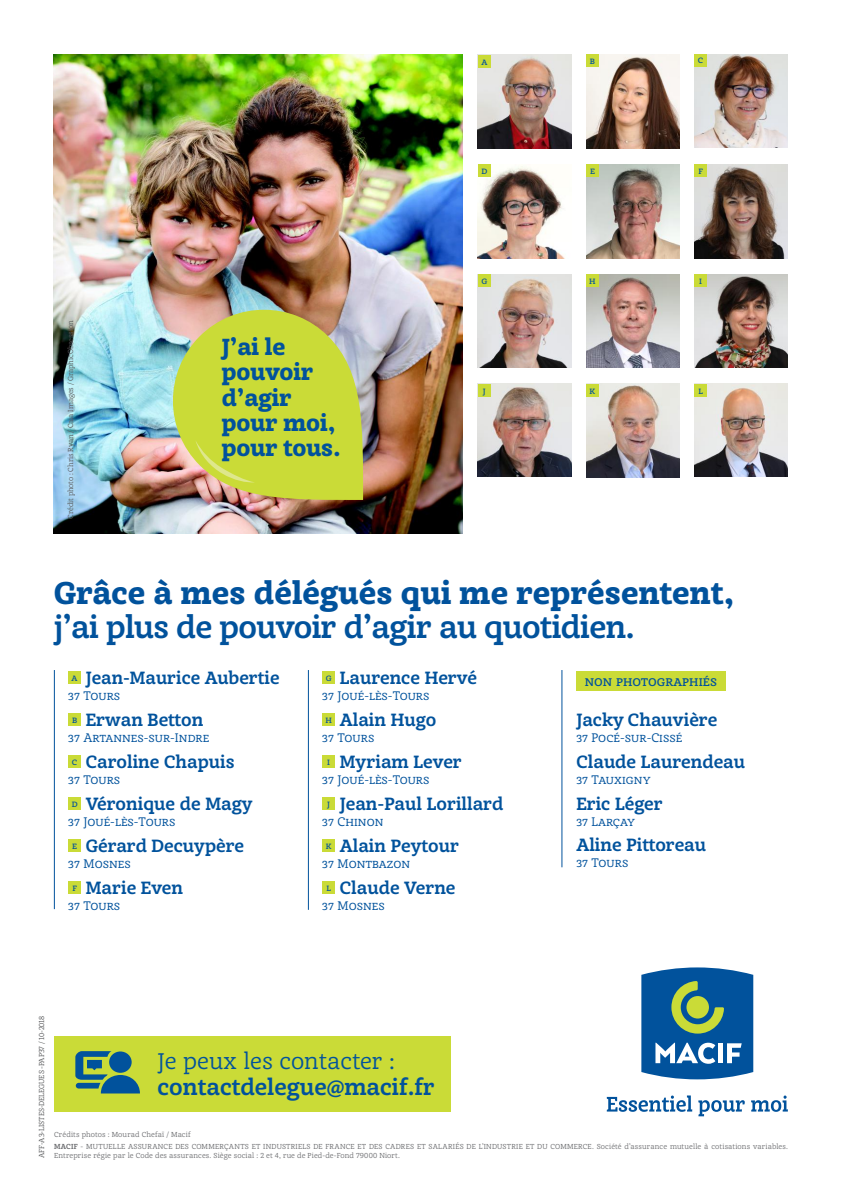
<style>
.page{position:relative;width:842px;height:1191px;background:#fff}
.page>*{position:absolute;margin:0;border:0;box-sizing:border-box;transform-origin:0 0}
.t1{font:900 30px/34px "Achille IIFY";letter-spacing:.01em;color:#01529c}
.t2{font:900 22.2px/25.3px "Achille IIFY";color:#01529c}
.t3{font:700 21.9px "Achille IIFY";color:#01529c}
.t4{font:21.9px "Achille IIFY";color:#01529c}
.Nom1{font:700 17px "Achille IIFY";color:#01529c}
.ABC{font:500 13px "Achille IIFY";color:#01529c}
.Lieu1{font:12px "Achille IIFY";color:#01529c}
.ABC-2{font:500 9px "Achille IIFY";color:#01529c}
.ML{font:7px/8.4px "Achille IIFY";letter-spacing:.025em;color:#6d6e71}
.ML-2{font:7px "Achille IIFY";letter-spacing:-.01em;color:#57585a}
.s1{font-weight:700}
</style>
<div class="page">
<svg style="left:641px;top:967px;width:112px;height:112px;background:#34759c"></svg>
<svg style="left:607px;top:1095px;width:85px;height:16px"></svg>
<svg style="left:698px;top:1100px;width:47px;height:16px"></svg>
<svg style="left:751px;top:1095px;width:37px;height:16px"></svg>
<div style="left:54px;top:1036px;width:397px;height:75px;background:#cadb37"></div>
<svg style="left:75px;top:1051px;width:65px;height:42px"></svg>
<img style="left:54px;top:54px;width:409px;height:479px">
<div style="left:68px;top:671px;width:13px;height:13px;background:#cadb37"></div>
<div style="left:68px;top:713px;width:13px;height:13px;background:#cadb37"></div>
<div style="left:68px;top:755px;width:13px;height:13px;background:#cadb37"></div>
<div style="left:68px;top:797px;width:13px;height:13px;background:#cadb37"></div>
<div style="left:68px;top:839px;width:13px;height:12px;background:#cadb37"></div>
<div style="left:68px;top:881px;width:13px;height:12px;background:#cadb37"></div>
<div style="left:322px;top:671px;width:13px;height:13px;background:#cadb37"></div>
<div style="left:322px;top:713px;width:13px;height:13px;background:#cadb37"></div>
<div style="left:322px;top:755px;width:13px;height:13px;background:#cadb37"></div>
<div style="left:322px;top:797px;width:13px;height:13px;background:#cadb37"></div>
<div style="left:322px;top:839px;width:13px;height:12px;background:#cadb37"></div>
<div style="left:322px;top:881px;width:13px;height:12px;background:#cadb37"></div>
<div style="left:576px;top:671px;width:149px;height:20px;background:#cadb37"></div>
<hr style="left:308px;top:670px;width:1px;height:239px;background:#01529c">
<hr style="left:54px;top:670px;width:1px;height:239px;background:#01529c">
<hr style="left:562px;top:670px;width:1px;height:197px;background:#01529c">
<img style="left:164px;top:301px;width:200px;height:200px">
<img style="left:694px;top:55px;width:94px;height:93px">
<img style="left:478px;top:274px;width:93px;height:94px">
<img style="left:586px;top:384px;width:94px;height:93px">
<img style="left:478px;top:166px;width:87px;height:92px">
<img style="left:586px;top:274px;width:94px;height:94px">
<img style="left:694px;top:384px;width:94px;height:93px">
<img style="left:478px;top:55px;width:93px;height:93px">
<img style="left:586px;top:164px;width:94px;height:94px">
<img style="left:694px;top:274px;width:94px;height:94px">
<img style="left:586px;top:55px;width:94px;height:93px">
<img style="left:694px;top:164px;width:94px;height:94px">
<img style="left:478px;top:384px;width:93px;height:93px">
<div style="left:478px;top:55px;width:13px;height:13px;background:#cadb37"></div>
<div style="left:586px;top:164px;width:13px;height:13px;background:#cadb37"></div>
<div style="left:586px;top:55px;width:13px;height:12px;background:#cadb37"></div>
<div style="left:694px;top:164px;width:13px;height:13px;background:#cadb37"></div>
<div style="left:694px;top:54px;width:13px;height:13px;background:#cadb37"></div>
<div style="left:478px;top:274px;width:13px;height:13px;background:#cadb37"></div>
<div style="left:478px;top:164px;width:13px;height:13px;background:#cadb37"></div>
<div style="left:586px;top:274px;width:13px;height:13px;background:#cadb37"></div>
<div style="left:694px;top:274px;width:13px;height:13px;background:#cadb37"></div>
<div style="left:478px;top:384px;width:13px;height:13px;background:#cadb37"></div>
<div style="left:586px;top:384px;width:13px;height:13px;background:#cadb37"></div>
<div style="left:694px;top:384px;width:13px;height:13px;background:#cadb37"></div>
<p class="ML-2" style="left:66px;top:519px;width:200px;rotate:-90deg">Crédit photo : Chris Ryan / Caia Images / GraphicObsession</p>
<p class="t2" style="left:222px;top:334px;width:121px">J’ai le pouvoir d’agir pour moi, pour tous.</p>
<p class="ABC-2" style="left:481px;top:55px;width:8px">A</p>
<p class="ABC-2" style="left:590px;top:55px;width:7px">B</p>
<p class="ABC-2" style="left:698px;top:54px;width:7px">C</p>
<p class="ABC-2" style="left:481px;top:165px;width:8px">D</p>
<p class="ABC-2" style="left:590px;top:165px;width:6px">E</p>
<p class="ABC-2" style="left:698px;top:165px;width:6px">F</p>
<p class="ABC-2" style="left:481px;top:274px;width:8px">G</p>
<p class="ABC-2" style="left:589px;top:274px;width:8px">H</p>
<p class="ABC-2" style="left:699px;top:274px;width:4px">I</p>
<p class="ABC-2" style="left:483px;top:384px;width:4px">J</p>
<p class="ABC-2" style="left:590px;top:384px;width:7px">K</p>
<p class="ABC-2" style="left:698px;top:384px;width:6px">L</p>
<p class="t1" style="left:54px;top:576px;width:682px">Grâce à mes délégués qui me représentent, <span class="s1">j’ai plus de pouvoir d’agir au quotidien.</span></p>
<p class="ABC-2" style="left:72px;top:671px;width:8px">A</p>
<p class="Nom1" style="left:86px;top:666px;width:195px">Jean-Maurice Aubertie</p>
<p class="Lieu1" style="left:68px;top:687px;width:53px">37 Tours</p>
<p class="ABC-2" style="left:72px;top:713px;width:7px">B</p>
<p class="Nom1" style="left:86px;top:708px;width:119px">Erwan Betton</p>
<p class="Lieu1" style="left:68px;top:729px;width:143px">37 Artannes-sur-Indre</p>
<p class="ABC-2" style="left:72px;top:755px;width:7px">C</p>
<p class="Nom1" style="left:86px;top:750px;width:150px">Caroline Chapuis</p>
<p class="Lieu1" style="left:68px;top:771px;width:53px">37 Tours</p>
<p class="ABC-2" style="left:72px;top:797px;width:8px">D</p>
<p class="Nom1" style="left:86px;top:792px;width:169px">Véronique de Magy</p>
<p class="Lieu1" style="left:68px;top:813px;width:109px">37 Joué-lès-Tours</p>
<p class="ABC-2" style="left:72px;top:839px;width:6px">E</p>
<p class="Nom1" style="left:86px;top:834px;width:160px">Gérard Decuypère</p>
<p class="Lieu1" style="left:68px;top:855px;width:64px">37 Mosnes</p>
<p class="ABC-2" style="left:72px;top:881px;width:6px">F</p>
<p class="Nom1" style="left:86px;top:875px;width:99px">Marie Even</p>
<p class="Lieu1" style="left:68px;top:897px;width:53px">37 Tours</p>
<p class="ABC-2" style="left:326px;top:671px;width:8px">G</p>
<p class="Nom1" style="left:340px;top:666px;width:139px">Laurence Hervé</p>
<p class="Lieu1" style="left:322px;top:687px;width:109px">37 Joué-lès-Tours</p>
<p class="ABC-2" style="left:325px;top:713px;width:8px">H</p>
<p class="Nom1" style="left:340px;top:708px;width:98px">Alain Hugo</p>
<p class="Lieu1" style="left:322px;top:729px;width:53px">37 Tours</p>
<p class="ABC-2" style="left:327px;top:755px;width:4px">I</p>
<p class="Nom1" style="left:340px;top:750px;width:124px">Myriam Lever</p>
<p class="Lieu1" style="left:322px;top:771px;width:109px">37 Joué-lès-Tours</p>
<p class="ABC-2" style="left:327px;top:797px;width:4px">J</p>
<p class="Nom1" style="left:340px;top:792px;width:165px">Jean-Paul Lorillard</p>
<p class="Lieu1" style="left:322px;top:813px;width:63px">37 Chinon</p>
<p class="ABC-2" style="left:326px;top:839px;width:7px">K</p>
<p class="Nom1" style="left:340px;top:834px;width:121px">Alain Peytour</p>
<p class="Lieu1" style="left:322px;top:855px;width:89px">37 Montbazon</p>
<p class="ABC-2" style="left:326px;top:881px;width:6px">L</p>
<p class="Nom1" style="left:340px;top:875px;width:117px">Claude Verne</p>
<p class="Lieu1" style="left:322px;top:897px;width:64px">37 Mosnes</p>
<p class="ABC" style="left:585px;top:672px;width:134px">NON PHOTOGRAPHIÉS</p>
<p class="Nom1" style="left:576px;top:707px;width:142px">Jacky Chauvière</p>
<p class="Lieu1" style="left:576px;top:729px;width:107px">37 Pocé-sur-Cissé</p>
<p class="Nom1" style="left:576px;top:749px;width:170px">Claude Laurendeau</p>
<p class="Lieu1" style="left:576px;top:771px;width:76px">37 Tauxigny</p>
<p class="Nom1" style="left:576px;top:791px;width:88px">Eric Léger</p>
<p class="Lieu1" style="left:576px;top:813px;width:60px">37 Larçay</p>
<p class="Nom1" style="left:576px;top:833px;width:131px">Aline Pittoreau</p>
<p class="Lieu1" style="left:576px;top:855px;width:53px">37 Tours</p>
<p class="ML-2" style="left:37px;top:1157px;width:144px;rotate:-90deg">AFF-A3-LISTES-DELEGUES -PAP37 / 10-2018</p>
<p class="t4" style="left:157px;top:1046px;width:239px">Je peux les contacter :</p>
<p class="t3" style="left:157px;top:1072px;width:279px">contactdelegue@macif.fr</p>
<p class="ML" style="left:54px;top:1130px;width:138px">Crédits photos : Mourad Chefaï / Macif</p>
<p class="ML" style="left:54px;top:1142px;width:735px"><span class="s1">MACIF</span> - MUTUELLE ASSURANCE DES COMMERÇANTS ET INDUSTRIELS DE FRANCE ET DES CADRES ET SALARIÉS DE L’INDUSTRIE ET DU COMMERCE. Société d’assurance mutuelle à cotisations variables.<br>Entreprise régie par le Code des assurances. Siège social : 2 et 4, rue de Pied-de-Fond 79000 Niort.</p>
</div>
